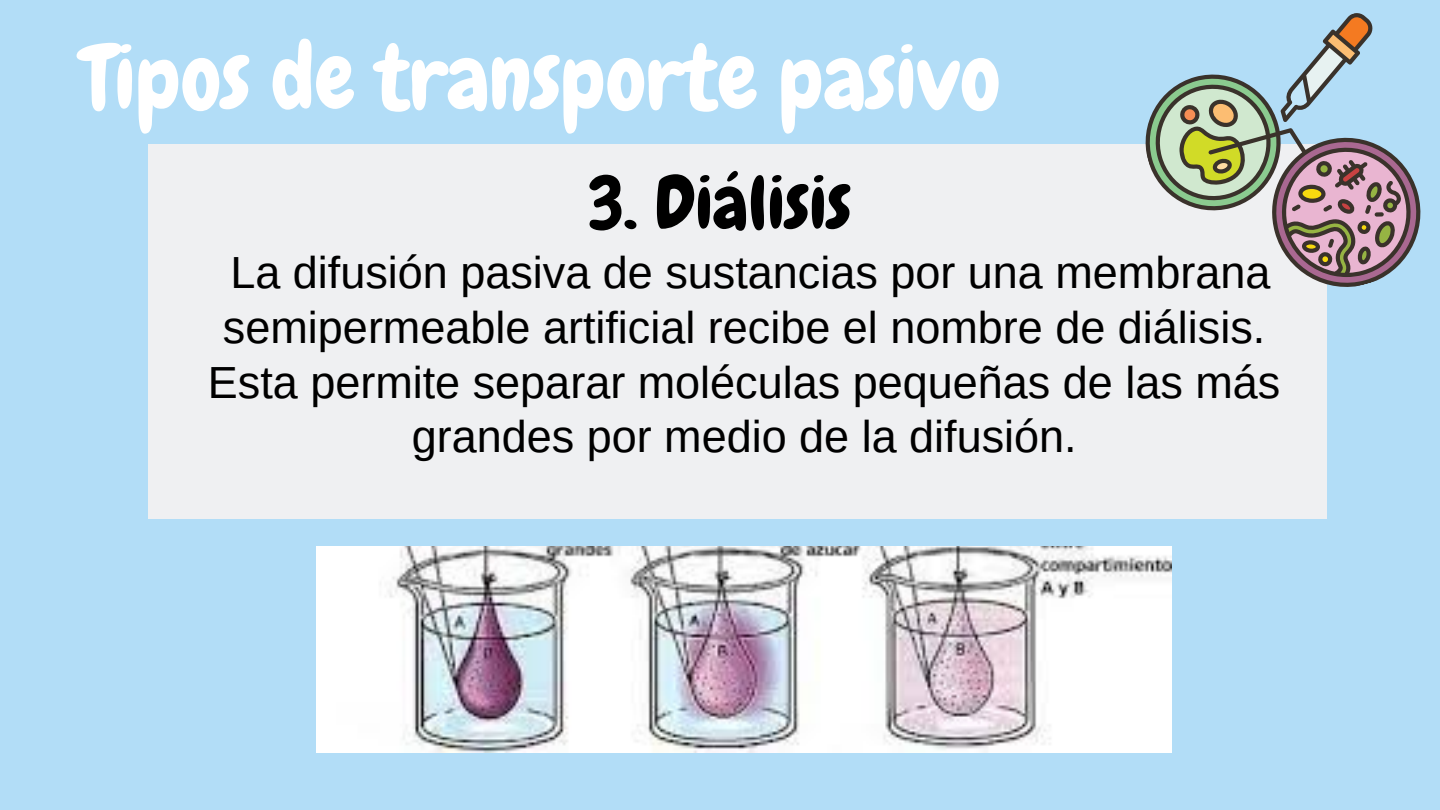
<style>
.page{position:relative;width:1440px;height:810px;background:#b2ddf7}
.page>*{position:absolute;margin:0;border:0;box-sizing:border-box;transform-origin:0 0}
.t1{font:89.5px "Chewy";color:#fff}
.t2{font:74.3px "Chewy";color:#000}
.t3{font:45px/54.8px "Arimo";color:#000;text-align:center}
</style>
<div class="page">
<div style="left:148px;top:144px;width:1179px;height:374px;background:#eff0f2"></div>
<img style="left:317px;top:546px;width:855px;height:206px">
<svg style="left:1145px;top:13px;width:276px;height:274px"></svg>
<p class="t1" style="left:81px;top:21px;width:921px">Tipos de transporte pasivo</p>
<p class="t2" style="left:588px;top:156px;width:265px">3. Diálisis</p>
<p class="t3" style="left:208px;top:245px;width:1074px">La difusión pasiva de sustancias por una membrana semipermeable artificial recibe el nombre de diálisis.<br>Esta permite separar moléculas pequeñas de las más grandes por medio de la difusión.</p>
</div>
